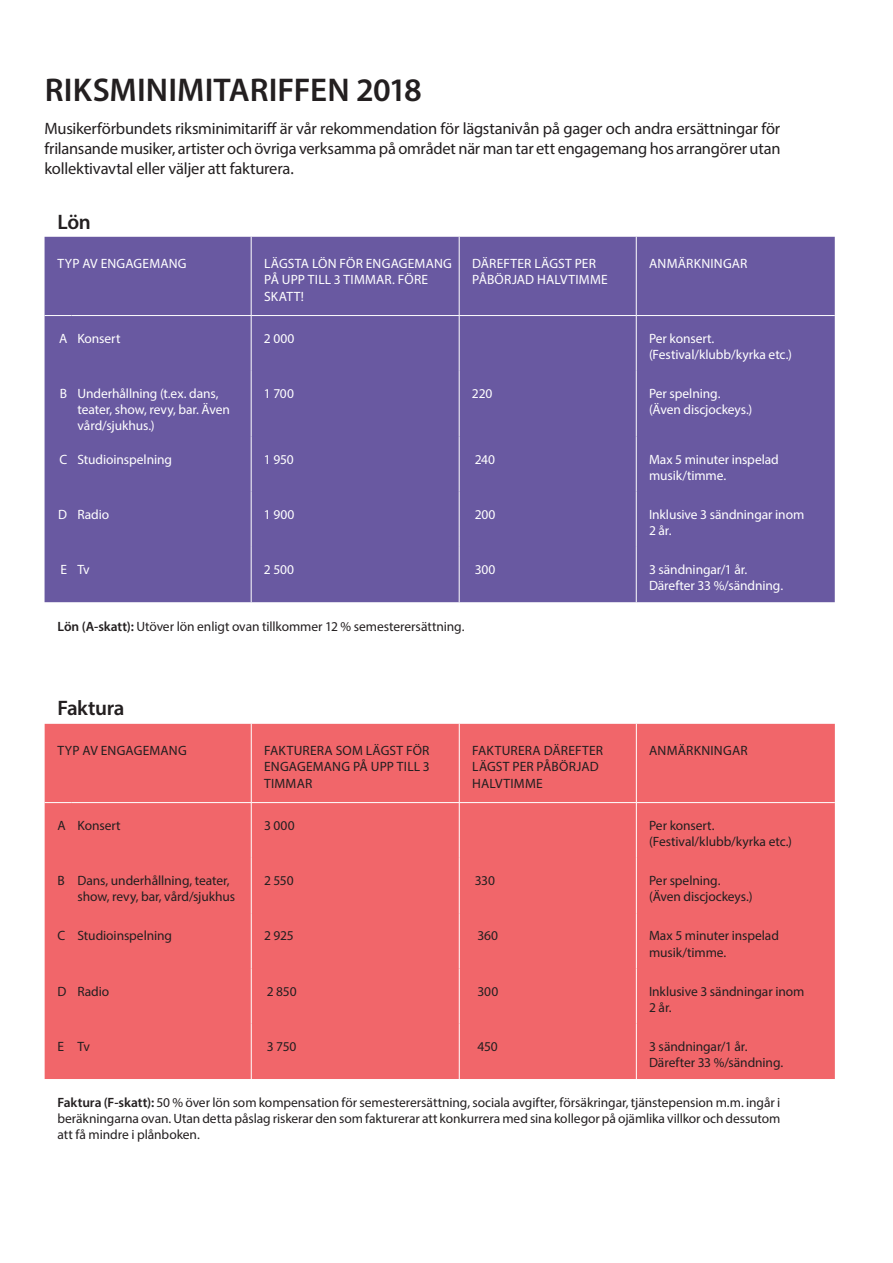
<style>
.page{position:relative;width:893px;height:1263px;background:#fff}
.page>*{position:absolute;margin:0;border:0;box-sizing:border-box;transform-origin:0 0}
.Rubrik_Myriad_mindre{font:600 33px "Myriad Pro";letter-spacing:.005em;color:#231f20}
.Medlemssidor_H1{font:600 21px "Myriad Pro";letter-spacing:-.02em;color:#231f20}
.Bread_1{font:16.5px/19.8px "Myriad Pro";letter-spacing:-.01em;color:#231f20;text-align:justify}
.Bread_myriad_pro{font:13.5px/16.2px "Myriad Pro";letter-spacing:-.005em;color:#231f20}
.Bread_1-2{font:13.5px/16.2px "Myriad Pro";letter-spacing:-.01em;color:#231f20;text-align:justify}
.Bread_myriad_pro-2{font:13.5px/16.2px "Myriad Pro";letter-spacing:-.005em;color:#fff}
.Bread_myriad_pro-3{font:13.5px/16.2px "Myriad Pro";letter-spacing:.015em;color:#fff}
.Bread_myriad_pro-4{font:13.5px "Myriad Pro";letter-spacing:.015em;color:#231f20}
.s1{font-weight:600}
</style>
<div class="page">
<div style="left:45px;top:724px;width:790px;height:78px;background:#f1666a"></div>
<div style="left:45px;top:803px;width:790px;height:276px;background:#f1666a"></div>
<hr style="left:251px;top:724px;width:1px;height:78px;background:#fff">
<hr style="left:459px;top:724px;width:1px;height:78px;background:#fff">
<hr style="left:636px;top:724px;width:1px;height:78px;background:#fff">
<hr style="left:251px;top:803px;width:1px;height:55px;background:#fff">
<hr style="left:459px;top:803px;width:1px;height:55px;background:#fff">
<hr style="left:636px;top:803px;width:1px;height:55px;background:#fff">
<hr style="left:251px;top:858px;width:1px;height:55px;background:#fff">
<hr style="left:459px;top:858px;width:1px;height:55px;background:#fff">
<hr style="left:636px;top:858px;width:1px;height:55px;background:#fff">
<hr style="left:251px;top:913px;width:1px;height:55px;background:#fff">
<hr style="left:459px;top:913px;width:1px;height:55px;background:#fff">
<hr style="left:636px;top:913px;width:1px;height:55px;background:#fff">
<hr style="left:251px;top:968px;width:1px;height:56px;background:#fff">
<hr style="left:459px;top:968px;width:1px;height:56px;background:#fff">
<hr style="left:636px;top:968px;width:1px;height:56px;background:#fff">
<hr style="left:251px;top:1024px;width:1px;height:55px;background:#fff">
<hr style="left:459px;top:1024px;width:1px;height:55px;background:#fff">
<hr style="left:636px;top:1024px;width:1px;height:55px;background:#fff">
<svg style="left:45px;top:802px;width:27px;height:1px"></svg>
<div style="left:45px;top:237px;width:790px;height:365px;background:#6959a1"></div>
<hr style="left:251px;top:237px;width:1px;height:78px;background:#fff">
<hr style="left:459px;top:237px;width:1px;height:78px;background:#fff">
<hr style="left:636px;top:237px;width:1px;height:78px;background:#fff">
<hr style="left:251px;top:316px;width:1px;height:55px;background:#fff">
<hr style="left:459px;top:316px;width:1px;height:55px;background:#fff">
<hr style="left:636px;top:316px;width:1px;height:55px;background:#fff">
<hr style="left:251px;top:371px;width:1px;height:65px;background:#fff">
<hr style="left:459px;top:371px;width:1px;height:65px;background:#fff">
<hr style="left:636px;top:371px;width:1px;height:65px;background:#fff">
<hr style="left:251px;top:436px;width:1px;height:56px;background:#fff">
<hr style="left:459px;top:436px;width:1px;height:56px;background:#fff">
<hr style="left:636px;top:436px;width:1px;height:56px;background:#fff">
<hr style="left:251px;top:492px;width:1px;height:55px;background:#fff">
<hr style="left:459px;top:492px;width:1px;height:55px;background:#fff">
<hr style="left:636px;top:492px;width:1px;height:55px;background:#fff">
<hr style="left:251px;top:547px;width:1px;height:55px;background:#fff">
<hr style="left:459px;top:547px;width:1px;height:55px;background:#fff">
<hr style="left:636px;top:547px;width:1px;height:55px;background:#fff">
<svg style="left:45px;top:315px;width:27px;height:1px"></svg>
<hr style="left:72px;top:315px;width:179px;height:1px;background:#fff">
<hr style="left:251px;top:315px;width:208px;height:1px;background:#fff">
<hr style="left:459px;top:315px;width:177px;height:1px;background:#fff">
<hr style="left:636px;top:315px;width:199px;height:1px;background:#fff">
<p class="Rubrik_Myriad_mindre" style="left:45px;top:69px;width:378px">RIKSMINIMITARIFFEN 2018</p>
<p class="Bread_1" style="left:45px;top:118px;width:737px">Musikerförbundets riksminimitariff är vår rekommendation för lägstanivån på gager och andra ersättningar för frilansande musiker, artister och övriga verksamma på området när man tar ett engagemang hos arrangörer utan kollektivavtal eller väljer att fakturera.</p>
<p class="Medlemssidor_H1" style="left:57px;top:208px;width:35px">Lön</p>
<p class="Bread_myriad_pro-3" style="left:57px;top:255px;width:131px">TYP AV ENGAGEMANG</p>
<p class="Bread_myriad_pro-3" style="left:264px;top:255px;width:189px">LÄGSTA LÖN FÖR ENGAGEMANG<br>PÅ UPP TILL 3 TIMMAR. FÖRE<br>SKATT!</p>
<p class="Bread_myriad_pro-2" style="left:472px;top:255px;width:125px">DÄREFTER LÄGST PER</p>
<p class="Bread_myriad_pro-3" style="left:472px;top:271px;width:137px">PÅBÖRJAD HALVTIMME</p>
<p class="Bread_myriad_pro-3" style="left:649px;top:255px;width:100px">ANMÄRKNINGAR</p>
<p class="Bread_myriad_pro-2" style="left:59px;top:330px;width:10px">A</p>
<p class="Bread_myriad_pro-2" style="left:78px;top:330px;width:44px">Konsert</p>
<p class="Bread_myriad_pro-2" style="left:264px;top:330px;width:32px">2 000</p>
<p class="Bread_myriad_pro-2" style="left:649px;top:330px;width:67px">Per konsert.</p>
<p class="Bread_myriad_pro-2" style="left:649px;top:346px;width:145px">(Festival/klubb/kyrka etc.)</p>
<p class="Bread_myriad_pro-2" style="left:60px;top:385px;width:9px">B</p>
<p class="Bread_myriad_pro-2" style="left:78px;top:385px;width:154px">Underhållning (t.ex. dans, teater, show, revy, bar. Även vård/sjukhus.)</p>
<p class="Bread_myriad_pro-2" style="left:264px;top:385px;width:32px">1 700</p>
<p class="Bread_myriad_pro-2" style="left:472px;top:385px;width:22px">220</p>
<p class="Bread_myriad_pro-2" style="left:649px;top:385px;width:73px">Per spelning.</p>
<p class="Bread_myriad_pro-2" style="left:649px;top:401px;width:105px">(Även discjockeys.)</p>
<p class="Bread_myriad_pro-2" style="left:59px;top:451px;width:9px">C</p>
<p class="Bread_myriad_pro-2" style="left:78px;top:451px;width:96px">Studioinspelning</p>
<p class="Bread_myriad_pro-2" style="left:264px;top:451px;width:31px">1 950</p>
<p class="Bread_myriad_pro-2" style="left:475px;top:451px;width:22px">240</p>
<p class="Bread_myriad_pro-2" style="left:649px;top:451px;width:131px">Max 5 minuter inspelad</p>
<p class="Bread_myriad_pro-2" style="left:649px;top:467px;width:79px">musik/timme.</p>
<p class="Bread_myriad_pro-2" style="left:58px;top:506px;width:10px">D</p>
<p class="Bread_myriad_pro-2" style="left:78px;top:506px;width:33px">Radio</p>
<p class="Bread_myriad_pro-2" style="left:264px;top:506px;width:32px">1 900</p>
<p class="Bread_myriad_pro-2" style="left:475px;top:506px;width:22px">200</p>
<p class="Bread_myriad_pro-2" style="left:649px;top:506px;width:157px">Inklusive 3 sändningar inom<br>2 år.</p>
<p class="Bread_myriad_pro-2" style="left:61px;top:561px;width:8px">E</p>
<p class="Bread_myriad_pro-2" style="left:78px;top:561px;width:14px">Tv</p>
<p class="Bread_myriad_pro-2" style="left:264px;top:561px;width:32px">2 500</p>
<p class="Bread_myriad_pro-2" style="left:475px;top:561px;width:22px">300</p>
<p class="Bread_myriad_pro-2" style="left:649px;top:561px;width:100px">3 sändningar/1 år.</p>
<p class="Bread_myriad_pro-2" style="left:649px;top:577px;width:136px">Därefter 33 %/sändning.</p>
<p class="Bread_1-2" style="left:57px;top:618px;width:409px"><span class="s1">Lön (A-skatt):</span> Utöver lön enligt ovan tillkommer 12 % semesterersättning.</p>
<p class="Medlemssidor_H1" style="left:57px;top:694px;width:69px">Faktura</p>
<p class="Bread_myriad_pro-4" style="left:58px;top:742px;width:131px">TYP AV ENGAGEMANG</p>
<p class="Bread_myriad_pro" style="left:264px;top:742px;width:167px;text-align:justify">FAKTURERA SOM LÄGST FÖR ENGAGEMANG PÅ UPP TILL 3<br>TIMMAR</p>
<p class="Bread_myriad_pro" style="left:472px;top:742px;width:133px">FAKTURERA DÄREFTER<br>LÄGST PER PÅBÖRJAD<br>HALVTIMME</p>
<p class="Bread_myriad_pro-4" style="left:649px;top:742px;width:100px">ANMÄRKNINGAR</p>
<p class="Bread_myriad_pro" style="left:57px;top:817px;width:10px">A</p>
<p class="Bread_myriad_pro" style="left:78px;top:817px;width:44px">Konsert</p>
<p class="Bread_myriad_pro" style="left:264px;top:817px;width:32px">3 000</p>
<p class="Bread_myriad_pro" style="left:649px;top:817px;width:67px">Per konsert.</p>
<p class="Bread_myriad_pro" style="left:649px;top:833px;width:145px">(Festival/klubb/kyrka etc.)</p>
<p class="Bread_myriad_pro" style="left:57px;top:872px;width:9px">B</p>
<p class="Bread_myriad_pro" style="left:78px;top:872px;width:159px">Dans, underhållning, teater, show, revy, bar, vård/sjukhus</p>
<p class="Bread_myriad_pro" style="left:264px;top:872px;width:31px">2 550</p>
<p class="Bread_myriad_pro" style="left:475px;top:872px;width:22px">330</p>
<p class="Bread_myriad_pro" style="left:649px;top:872px;width:73px">Per spelning.</p>
<p class="Bread_myriad_pro" style="left:649px;top:888px;width:105px">(Även discjockeys.)</p>
<p class="Bread_myriad_pro" style="left:57px;top:927px;width:9px">C</p>
<p class="Bread_myriad_pro" style="left:78px;top:927px;width:96px">Studioinspelning</p>
<p class="Bread_myriad_pro" style="left:264px;top:927px;width:31px">2 925</p>
<p class="Bread_myriad_pro" style="left:477px;top:927px;width:22px">360</p>
<p class="Bread_myriad_pro" style="left:649px;top:927px;width:131px">Max 5 minuter inspelad</p>
<p class="Bread_myriad_pro" style="left:649px;top:944px;width:79px">musik/timme.</p>
<p class="Bread_myriad_pro" style="left:57px;top:983px;width:10px">D</p>
<p class="Bread_myriad_pro" style="left:78px;top:983px;width:33px">Radio</p>
<p class="Bread_myriad_pro" style="left:267px;top:983px;width:31px">2 850</p>
<p class="Bread_myriad_pro" style="left:477px;top:983px;width:22px">300</p>
<p class="Bread_myriad_pro" style="left:649px;top:983px;width:157px">Inklusive 3 sändningar inom<br>2 år.</p>
<p class="Bread_myriad_pro" style="left:57px;top:1038px;width:8px">E</p>
<p class="Bread_myriad_pro" style="left:78px;top:1038px;width:14px">Tv</p>
<p class="Bread_myriad_pro" style="left:267px;top:1038px;width:31px">3 750</p>
<p class="Bread_myriad_pro" style="left:477px;top:1038px;width:22px">450</p>
<p class="Bread_myriad_pro" style="left:649px;top:1038px;width:100px">3 sändningar/1 år.</p>
<p class="Bread_myriad_pro" style="left:649px;top:1054px;width:136px">Därefter 33 %/sändning.</p>
<p class="Bread_1-2" style="left:57px;top:1094px;width:724px"><span class="s1">Faktura (F-skatt):</span> 50 % över lön som kompensation för semesterersättning, sociala avgifter, försäkringar, tjänstepension m.m. ingår i beräkningarna ovan. Utan detta påslag riskerar den som fakturerar att konkurrera med sina kollegor på ojämlika villkor och dessutom att få mindre i plånboken.</p>
</div>
